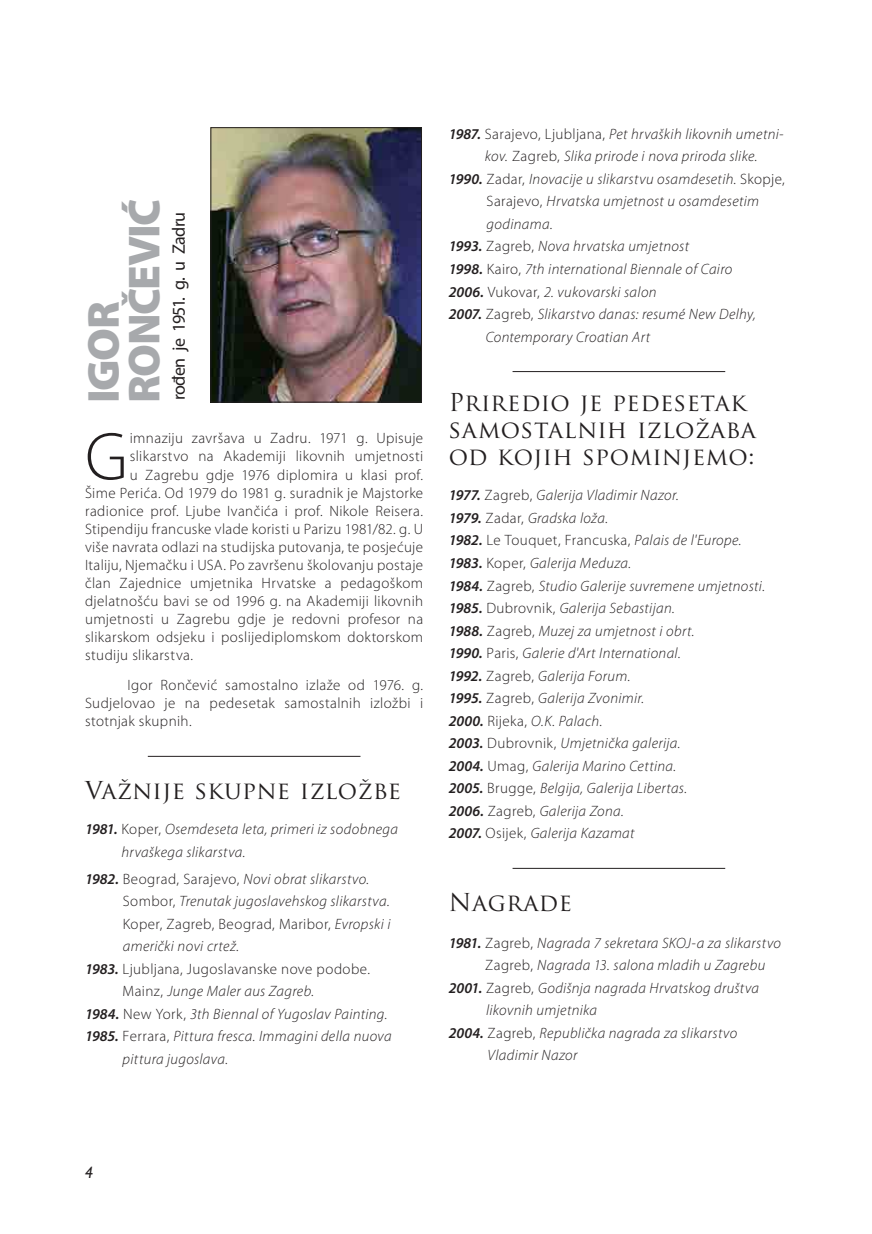
<style>
.page{position:relative;width:872px;height:1234px;background:#fff}
.page>*{position:absolute;margin:0;border:0;box-sizing:border-box;transform-origin:0 0}
.t1{font:300 68.4px "Myriad Pro";color:#231f20}
.t2{font:900 45px/40.5px "Myriad Pro";letter-spacing:-.035em;color:#a7a9ac}
.t3{font:24px/27px "Trajan Pro";letter-spacing:.025em;color:#231f20}
.t4{font:18px "Myriad Pro";letter-spacing:-.04em;color:#231f20}
.t5{font:italic 16.5px "Humanist 521 BT";color:#231f20}
.t6{font:italic 300 15px/22.5px "Myriad Pro";letter-spacing:.025em;color:#231f20}
.t7{font:300 15px/18px "Myriad Pro";letter-spacing:.025em;color:#231f20;text-align:justify}
.s1{font-weight:600}
.s2{font-style:normal}
.s3{font-style:italic}
.s4{font-weight:600;font-style:italic}
</style>
<div class="page">
<img style="left:212px;top:129px;width:208px;height:271px">
<div style="left:210px;top:127px;width:212px;height:275px;border:1px solid #231f20"></div>
<hr style="left:148px;top:755px;width:212px;height:1px;background:#231f20">
<hr style="left:512px;top:371px;width:213px;height:1px;background:#231f20">
<hr style="left:512px;top:867px;width:213px;height:1px;background:#231f20">
<h2 class="t2" style="left:82px;top:403px;width:206px;rotate:-90deg">IGOR<br>RONČEVIĆ</h2>
<p class="t4" style="left:168px;top:400px;width:189px;rotate:-90deg">rođen je 1951. g. u Zadru</p>
<h1 class="t1" style="left:85px;top:415px;width:44px">G</h1>
<p class="t7" style="left:130px;top:429px;width:295px">imnaziju završava u Zadru. 1971 g. Upisuje</p>
<p class="t7" style="left:130px;top:447px;width:295px">slikarstvo na Akademiji likovnih umjetnosti</p>
<p class="t7" style="left:130px;top:465px;width:295px">u Zagrebu gdje 1976 diplomira u klasi prof.</p>
<p class="t7" style="left:85px;top:483px;width:340px">Šime Perića. Od 1979 do 1981 g. suradnik je Majstorke</p>
<p class="t7" style="left:85px;top:501px;width:339px">radionice prof. Ljube Ivančića i prof. Nikole Reisera.</p>
<p class="t7" style="left:85px;top:519px;width:339px">Stipendiju francuske vlade koristi u Parizu 1981/82. g. U</p>
<p class="t7" style="left:85px;top:537px;width:339px">više navrata odlazi na studijska putovanja, te posjećuje</p>
<p class="t7" style="left:85px;top:555px;width:339px">Italiju, Njemačku i USA. Po završenu školovanju postaje</p>
<p class="t7" style="left:85px;top:573px;width:340px">član Zajednice umjetnika Hrvatske a pedagoškom</p>
<p class="t7" style="left:85px;top:591px;width:339px">djelatnošću bavi se od 1996 g. na Akademiji likovnih</p>
<p class="t7" style="left:85px;top:609px;width:340px">umjetnosti u Zagrebu gdje je redovni profesor na</p>
<p class="t7" style="left:85px;top:627px;width:339px">slikarskom odsjeku i poslijediplomskom doktorskom</p>
<p class="t7" style="left:85px;top:645px;width:110px">studiju slikarstva.</p>
<p class="t7" style="left:85px;top:676px;width:340px;text-indent:43px">Igor Rončević samostalno izlaže od 1976. g.<br>Sudjelovao je na pedesetak samostalnih izložbi i stotnjak skupnih.</p>
<h3 class="t3" style="left:85px;top:776px;width:317px">Važnije skupne izložbe</h3>
<p class="t6" style="left:121px;top:817px;width:278px;text-indent:-36px"><span class="s1">1981.</span> <span class="s2">Koper,</span> Osemdeseta leta, primeri iz sodobnega hrvaškega slikarstva.</p>
<p class="t6" style="left:85px;top:867px;width:286px"><span class="s1">1982.</span> <span class="s2">Beograd, Sarajevo,</span> Novi obrat slikarstvo.</p>
<p class="t6" style="left:123px;top:889px;width:268px"><span class="s2">Sombor,</span> Trenutak jugoslavehskog slikarstva.</p>
<p class="t7" style="left:123px;top:914px;width:269px">Koper, Zagreb, Beograd, Maribor, <span class="s3">Evropski i</span></p>
<p class="t6" style="left:123px;top:934px;width:118px">američki novi crtež.</p>
<p class="t7" style="left:85px;top:959px;width:286px"><span class="s4">1983.</span> Ljubljana, Jugoslavanske nove podobe.</p>
<p class="t6" style="left:123px;top:979px;width:193px"><span class="s2">Mainz,</span> Junge Maler aus Zagreb.</p>
<p class="t6" style="left:85px;top:1002px;width:304px"><span class="s1">1984.</span> <span class="s2">New York,</span> 3th Biennal of Yugoslav Painting.</p>
<p class="t6" style="left:85px;top:1024px;width:308px"><span class="s1">1985.</span> <span class="s2">Ferrara,</span> Pittura fresca. Immagini della nuova</p>
<p class="t6" style="left:123px;top:1047px;width:107px">pittura jugoslava.</p>
<p class="t6" style="left:449px;top:122px;width:336px"><span class="s1">1987.</span> <span class="s2">Sarajevo, Ljubljana,</span> Pet hrvaških likovnih umetni-</p>
<p class="t6" style="left:485px;top:145px;width:274px">kov. <span class="s2">Zagreb,</span> Slika prirode i nova priroda slike.</p>
<p class="t6" style="left:449px;top:167px;width:338px"><span class="s1">1990.</span> <span class="s2">Zadar,</span> Inovacije u slikarstvu osamdesetih. <span class="s2">Skopje,</span></p>
<p class="t6" style="left:486px;top:190px;width:274px"><span class="s2">Sarajevo,</span> Hrvatska umjetnost u osamdesetim</p>
<p class="t6" style="left:486px;top:212px;width:68px">godinama.</p>
<p class="t6" style="left:449px;top:235px;width:242px"><span class="s1">1993.</span> <span class="s2">Zagreb,</span> Nova hrvatska umjetnost</p>
<p class="t6" style="left:449px;top:257px;width:285px"><span class="s1">1998.</span> <span class="s2">Kairo,</span> 7th international Biennale of Cairo</p>
<p class="t6" style="left:449px;top:280px;width:209px"><span class="s1">2006.</span> <span class="s2">Vukovar,</span> 2. vukovarski salon</p>
<p class="t6" style="left:449px;top:302px;width:308px"><span class="s1">2007.</span> <span class="s2">Zagreb,</span> Slikarstvo danas: resumé New Delhy,</p>
<p class="t6" style="left:485px;top:325px;width:166px">Contemporary Croatian Art</p>
<h3 class="t3" style="left:449px;top:388px;width:309px">Priredio je pedesetak samostalnih izložaba od kojih spominjemo:</h3>
<p class="t6" style="left:449px;top:484px;width:318px"><span class="s1">1977.</span> <span class="s2">Zagreb,</span> Galerija Vladimir Nazor.<br><span class="s1">1979.</span> <span class="s2">Zadar,</span> Gradska loža.<br><span class="s1">1982.</span> <span class="s2">Le Touquet, Francuska,</span> Palais de l'Europe.<br><span class="s1">1983.</span> <span class="s2">Koper,</span> Galerija Meduza.<br><span class="s1">1984.</span> <span class="s2">Zagreb,</span> Studio Galerije suvremene umjetnosti.<br><span class="s1">1985.</span> <span class="s2">Dubrovnik,</span> Galerija Sebastijan.<br><span class="s1">1988.</span> <span class="s2">Zagreb,</span> Muzej za umjetnost i obrt.<br><span class="s1">1990.</span> <span class="s2">Paris,</span> Galerie d'Art International.<br><span class="s1">1992.</span> <span class="s2">Zagreb,</span> Galerija Forum.<br><span class="s1">1995.</span> <span class="s2">Zagreb,</span> Galerija Zvonimir.<br><span class="s1">2000.</span> <span class="s2">Rijeka,</span> O.K. Palach.<br><span class="s1">2003.</span> <span class="s2">Dubrovnik,</span> Umjetnička galerija.<br><span class="s1">2004.</span> <span class="s2">Umag,</span> Galerija Marino Cettina.<br><span class="s1">2005.</span> <span class="s2">Brugge,</span> Belgija, Galerija Libertas.<br><span class="s1">2006.</span> <span class="s2">Zagreb,</span> Galerija Zona.<br><span class="s1">2007.</span> <span class="s2">Osijek,</span> Galerija Kazamat</p>
<h3 class="t3" style="left:449px;top:888px;width:125px">Nagrade</h3>
<p class="t6" style="left:449px;top:930px;width:334px"><span class="s1">1981.</span> <span class="s2">Zagreb,</span> Nagrada 7 sekretara SKOJ-a za slikarstvo</p>
<p class="t6" style="left:485px;top:953px;width:282px"><span class="s2">Zagreb,</span> Nagrada 13. salona mladih u Zagrebu</p>
<p class="t6" style="left:449px;top:975px;width:312px"><span class="s1">2001.</span> <span class="s2">Zagreb,</span> Godišnja nagrada Hrvatskog društva</p>
<p class="t6" style="left:486px;top:998px;width:113px">likovnih umjetnika</p>
<p class="t6" style="left:449px;top:1020px;width:290px"><span class="s1">2004.</span> <span class="s2">Zagreb,</span> Republička nagrada za slikarstvo</p>
<p class="t6" style="left:487px;top:1043px;width:91px">Vladimir Nazor</p>
<p class="t5" style="left:85px;top:1162px;width:10px">4</p>
</div>
